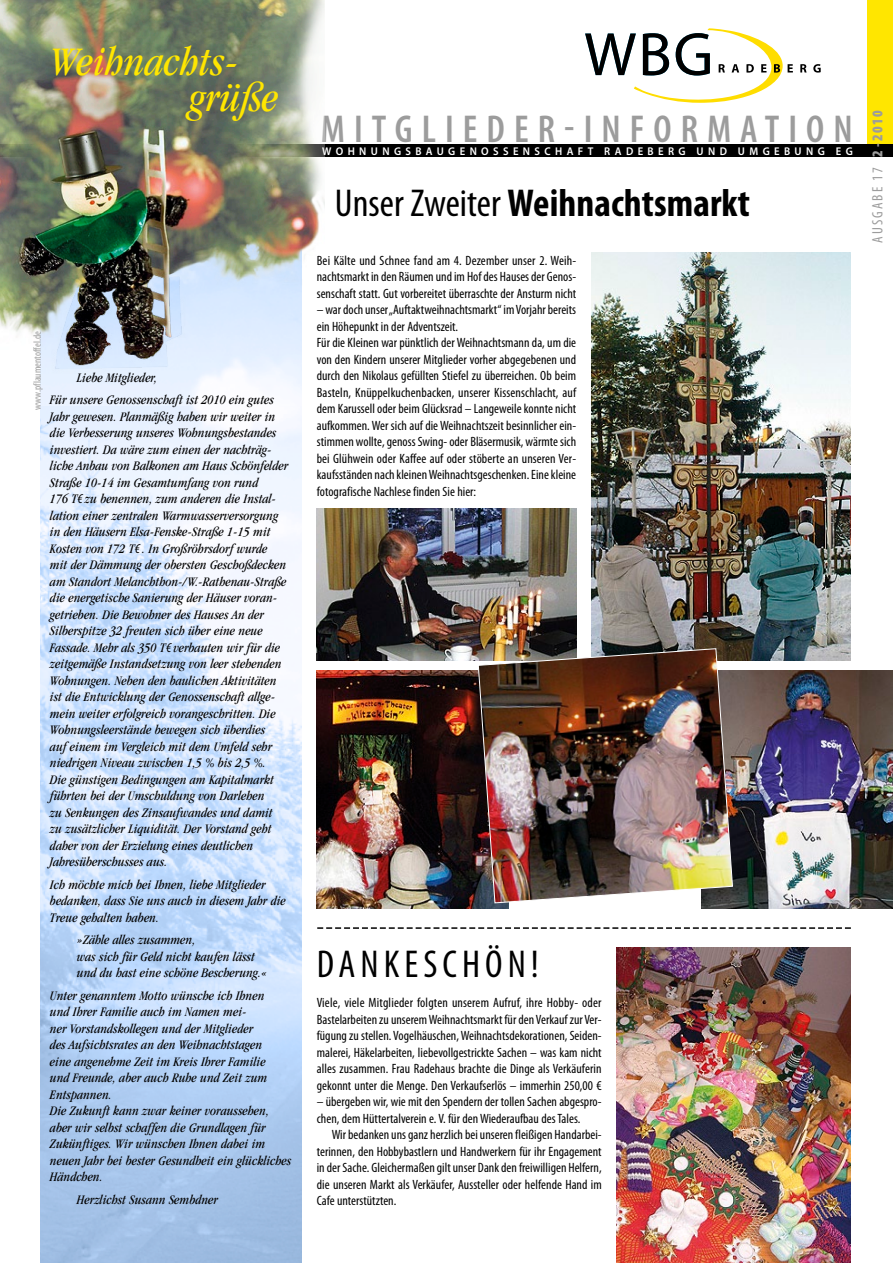
<style>
.page{position:relative;width:893px;height:1263px;background:#fff}
.page>*{position:absolute;margin:0;border:0;box-sizing:border-box;transform-origin:0 0}
.t1{font:italic condensed 42px/36px "Garamond";letter-spacing:.005em;color:#ffe600}
.t2{font:700 condensed 39px "Myriad Pro";letter-spacing:.005em;color:#000}
.t3{font:600 condensed 39px "Myriad Pro";letter-spacing:.235em;color:#9c9c9c}
.t4{font:condensed 39px "Myriad Pro";letter-spacing:.13em;color:#000}
.t5{font:condensed 15px "Myriad Pro";letter-spacing:.14em;color:#9c9c9c}
.t6{font:italic condensed 13.5px/16.5px "Garamond";letter-spacing:.005em;color:#000}
.t7{font:condensed 13.5px/16.5px "Myriad Pro";color:#000;text-align:justify}
.t8{font:600 11.25px "Myriad Pro";letter-spacing:.41em;color:#fff;scale:.95 1}
.t9{font:condensed 10.5px "Myriad Pro";letter-spacing:.005em;color:#9c9c9c}
.s1{font-family:"Myriad Pro"}
.s2{font-weight:900}
.s3{font-weight:400}
</style>
<div class="page">
<div style="left:867px;top:0;width:26px;height:146px;background:#ffe600"></div>
<div style="left:0;top:145px;width:893px;height:12px;background:#000"></div>
<svg style="left:585px;top:28px;width:208px;height:75px"></svg>
<svg style="left:800px;top:64px;width:7px;height:9px"></svg>
<svg style="left:813px;top:64px;width:8px;height:9px"></svg>
<img style="left:40px;top:405px;width:262px;height:858px">
<img style="left:0;top:0;width:325px;height:405px">
<img style="left:591px;top:253px;width:259px;height:407px">
<img style="left:702px;top:670px;width:191px;height:238px">
<img style="left:317px;top:508px;width:259px;height:152px">
<img style="left:317px;top:670px;width:191px;height:238px">
<img style="left:477px;top:648px;width:256px;height:256px">
<img style="left:617px;top:948px;width:233px;height:315px">
<svg style="left:317px;top:927px;width:534px;height:2px"></svg>
<h1 class="t1" style="left:189px;top:43px;width:91px;text-indent:-139px">Weihnachts&shy;grüße</h1>
<p class="t9" style="left:31px;top:410px;width:80px;rotate:-90deg">www.pflaumentoffel.de</p>
<p class="t6" style="left:50px;top:366px;width:225px;line-height:22.5px;text-indent:27px">Liebe Mitglieder,<br>Für unsere Genossenschaft ist 2010 ein gutes</p>
<p class="t6" style="left:50px;top:408px;width:240px">Jahr gewesen. Planmäßig haben wir weiter in die Verbesserung unseres Wohnungsbestandes investiert. Da wäre zum einen der nachträg&shy;liche Anbau von Balkonen am Haus Schönfelder Straße 10-14 im Gesamtumfang von rund<br>176 T<span class="s1">€</span> zu benennen, zum anderen die Instal&shy;lation einer zentralen Warmwasserversorgung in den Häusern Elsa-Fenske-Straße 1-15 mit Kosten von 172 T<span class="s1">€</span> . In Großröhrsdorf wurde mit der Dämmung der obersten Geschoßdecken am Standort Melanchthon-/W.-Rathenau-Straße die energetische Sanierung der Häuser voran&shy;getrieben. Die Bewohner des Hauses An der Silberspitze 32 freuten sich über eine neue Fassade. Mehr als 350 T<span class="s1">€</span> verbauten wir für die zeitgemäße Instandsetzung von leer stehenden Wohnungen. Neben den baulichen Aktivitäten ist die Entwicklung der Genossenschaft allge&shy;mein weiter erfolgreich vorangeschritten. Die Wohnungsleerstände bewegen sich überdies<br>auf einem im Vergleich mit dem Umfeld sehr niedrigen Niveau zwischen 1,5 % bis 2,5 %.<br>Die günstigen Bedingungen am Kapitalmarkt führten bei der Umschuldung von Darlehen<br>zu Senkungen des Zinsaufwandes und damit<br>zu zusätzlicher Liquidität. Der Vorstand geht daher von der Erzielung eines deutlichen Jahresüberschusses aus.</p>
<p class="t6" style="left:50px;top:876px;width:237px">Ich möchte mich bei Ihnen, liebe Mitglieder bedanken, dass Sie uns auch in diesem Jahr die<br>Treue gehalten haben.</p>
<p class="t6" style="left:77px;top:932px;width:192px">»Zähle alles zusammen,<br>was sich für Geld nicht kaufen lässt und du hast eine schöne Bescherung.«</p>
<p class="t6" style="left:50px;top:987px;width:243px">Unter genanntem Motto wünsche ich Ihnen<br>und Ihrer Familie auch im Namen mei-<br>ner Vorstandskollegen und der Mitglieder<br>des Aufsichtsrates an den Weihnachtstagen<br>eine angenehme Zeit im Kreis Ihrer Familie<br>und Freunde, aber auch Ruhe und Zeit zum Entspannen.<br>Die Zukunft kann zwar keiner voraussehen, aber wir selbst schaffen die Grundlagen für Zukünftiges. Wir wünschen Ihnen dabei im neuen Jahr bei bester Gesundheit ein glückliches Händchen.</p>
<p class="t6" style="left:77px;top:1191px;width:143px">Herzlichst Susann Sembdner</p>
<h2 class="t3" style="left:321px;top:107px;width:533px">MITGLI EDER-I NFORMATION</h2>
<p class="t5" style="left:868px;top:243px;width:133px;rotate:-90deg">Ausgabe 17 <span class="s2">2-2010</span></p>
<p class="t7" style="left:317px;top:252px;width:261px">Bei Kälte und Schnee fand am 4. Dezember unser 2. Weih&shy;nachtsmarkt in den Räumen und im Hof des Hauses der Genos&shy;senschaft statt. Gut vorbereitet überraschte der Ansturm nicht</p>
<p class="t7" style="left:317px;top:301px;width:261px;text-align:left">– war doch unser „Auftaktweihnachtsmarkt“ im Vorjahr bereits ein Höhepunkt in der Adventszeit.<br>Für die Kleinen war pünktlich der Weihnachtsmann da, um die von den Kindern unserer Mitglieder vorher abgegebenen und durch den Nikolaus gefüllten Stiefel zu überreichen. Ob beim Basteln, Knüppelkuchenbacken, unserer Kissenschlacht, auf dem Karussell oder beim Glücksrad – Langeweile konnte nicht aufkommen. Wer sich auf die Weihnachtszeit besinnlicher ein&shy;stimmen wollte, genoss Swing- oder Bläsermusik, wärmte sich bei Glühwein oder Kaffee auf oder stöberte an unseren Ver&shy;kaufsständen nach kleinen Weihnachtsgeschenken. Eine kleine fotografische Nachlese finden Sie hier:</p>
<p class="t8" style="left:322px;top:144px;width:550px">WOHNUNGSBAUGENOSSENSCHAFT RADEBERG UND UMGEBUNG EG</p>
<h2 class="t2" style="left:335px;top:179px;width:417px"><span class="s3">Unser Zweiter</span> Weihnachtsmarkt</h2>
<h2 class="t4" style="left:317px;top:941px;width:224px">DANKESCHÖN!</h2>
<p class="t7" style="left:317px;top:994px;width:286px">Viele, viele Mitglieder folgten unserem Aufruf, ihre Hobby- oder Bastelarbeiten zu unserem Weihnachtsmarkt für den Verkauf zur Ver&shy;fügung zu stellen. Vogelhäuschen, Weihnachtsdekorationen, Seiden&shy;malerei, Häkelarbeiten, liebevollgestrickte Sachen – was kam nicht alles zusammen. Frau Radehaus brachte die Dinge als Verkäuferin gekonnt unter die Menge. Den Verkaufserlös – immerhin 250,00 €</p>
<p class="t7" style="left:317px;top:1093px;width:286px">– übergeben wir, wie mit den Spendern der tollen Sachen abgespro&shy;chen, dem Hüttertalverein e. V. für den Wiederaufbau des Tales.</p>
<p class="t7" style="left:317px;top:1126px;width:286px;text-indent:15px">Wir bedanken uns ganz herzlich bei unseren fleißigen Handarbei&shy;terinnen, den Hobbybastlern und Handwerkern für ihr Engagement in der Sache. Gleichermaßen gilt unser Dank den freiwilligen Helfern, die unseren Markt als Verkäufer, Aussteller oder helfende Hand im Cafe unterstützten.</p>
</div>
